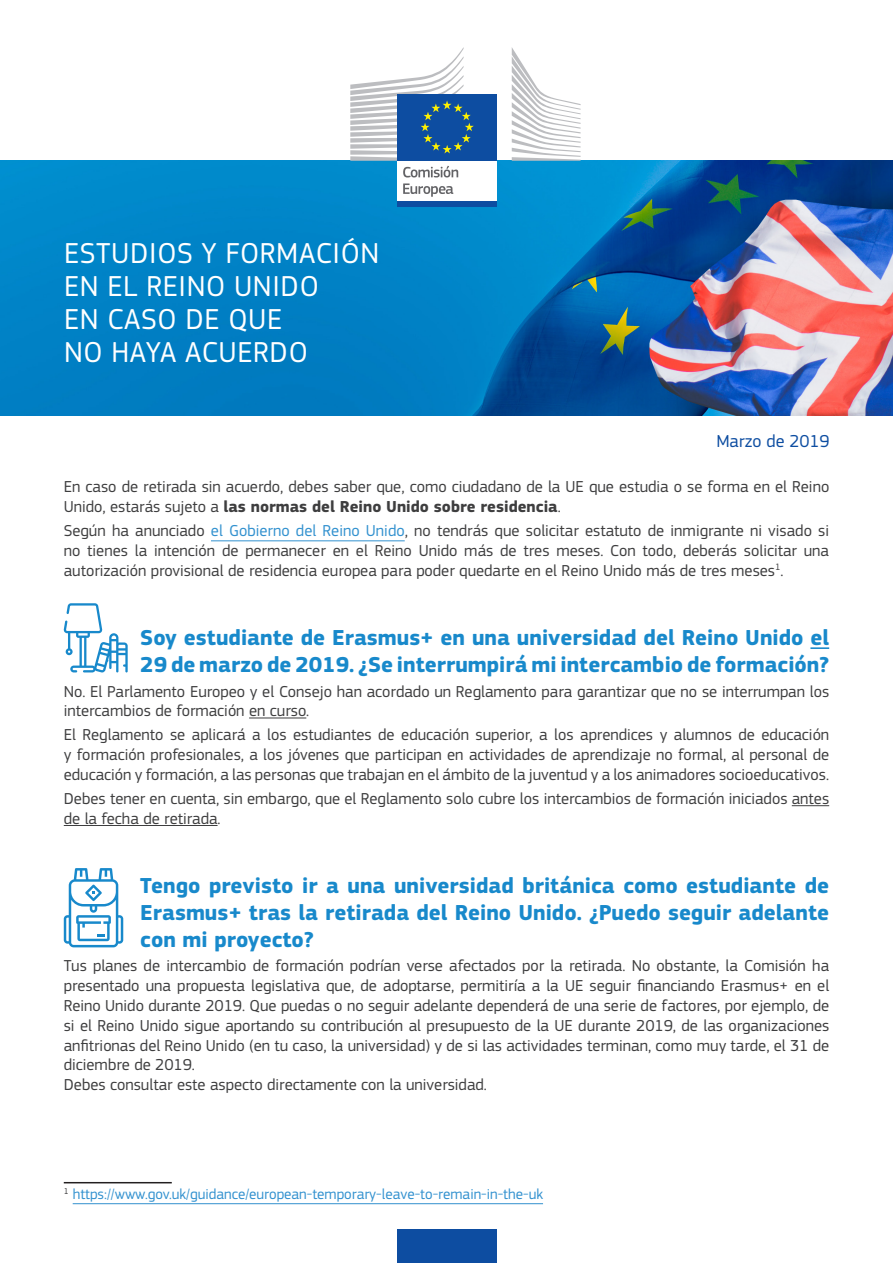
<style>
.page{position:relative;width:893px;height:1263px;background:#fff}
.page>*{position:absolute;margin:0;border:0;box-sizing:border-box;transform-origin:0 0}
.doc_title{font:30px/33px "EC Square Sans Pro";letter-spacing:.02em;color:#fff}
.title_1_1{font:700 22.5px/27px "EC Square Sans Pro";color:#1889cb}
.doc_date{font:18px "EC Square Sans Pro";color:#0d4da1}
.body{font:16.5px/19.8px "EC Square Sans Pro";color:#3e3e3f;text-align:justify}
.body_break{font:16.5px/19.8px "EC Square Sans Pro";color:#3e3e3f}
.body_sb0{font:16.5px "EC Square Sans Pro";color:#3e3e3f}
.footnotes{font:15px "EC Square Sans Pro";color:#3291cf}
.s1{font-weight:700}
.s2{color:#3291cf}
</style>
<div class="page">
<img style="left:0;top:161px;width:893px;height:255px">
<div style="left:397px;top:159px;width:100px;height:44px;background:#fff"></div>
<div style="left:397px;top:202px;width:100px;height:5px;background:#0d4da1"></div>
<svg style="left:512px;top:48px;width:69px;height:113px"></svg>
<div style="left:397px;top:94px;width:100px;height:67px;background:#0d4da1"></div>
<svg style="left:350px;top:47px;width:124px;height:130px"></svg>
<svg style="left:403px;top:183px;width:50px;height:14px"></svg>
<div style="left:397px;top:1229px;width:100px;height:34px;background:#0d4da1"></div>
<hr style="left:211px;top:540px;width:194px;height:1px;background:#3291cf">
<svg style="left:810px;top:647px;width:19px;height:2px"></svg>
<hr style="left:249px;top:717px;width:57px;height:1px;background:#3e3e3f">
<hr style="left:792px;top:805px;width:37px;height:1px;background:#3e3e3f">
<hr style="left:64px;top:825px;width:154px;height:1px;background:#3e3e3f">
<hr style="left:64px;top:1182px;width:108px;height:1px;background:#231f20">
<hr style="left:73px;top:1203px;width:470px;height:1px;background:#3291cf">
<svg style="left:64px;top:603px;width:64px;height:69px"></svg>
<svg style="left:64px;top:868px;width:59px;height:79px"></svg>
<p class="doc_title" style="left:64px;top:236px;width:317px">ESTUDIOS Y FORMACIÓN<br>EN EL REINO UNIDO<br>EN CASO DE QUE<br>NO HAYA ACUERDO</p>
<p class="doc_date" style="left:716px;top:431px;width:115px">Marzo de 2019</p>
<p class="body_break" style="left:64px;top:477px;width:767px">En caso de retirada sin acuerdo, debes saber que, como ciudadano de la UE que estudia o se forma en el Reino<br>Unido, estarás sujeto a <span class="s1">las normas del Reino Unido sobre residencia</span>.</p>
<p class="body" style="left:64px;top:521px;width:767px">Según ha anunciado <span class="s2">el Gobierno del Reino Unido</span>, no tendrás que solicitar estatuto de inmigrante ni visado si no tienes la intención de permanecer en el Reino Unido más de tres meses. Con todo, deberás solicitar una autorización provisional de residencia europea para poder quedarte en el Reino Unido más de tres meses<sup>1</sup>.</p>
<p class="title_1_1" style="left:140px;top:625px;width:690px">Soy estudiante de Erasmus+ en una universidad del Reino Unido el<br>29 de marzo de 2019. ¿Se interrumpirá mi intercambio de formación?</p>
<p class="body" style="left:64px;top:681px;width:767px">No. El Parlamento Europeo y el Consejo han acordado un Reglamento para garantizar que no se interrumpan los intercambios de formación en curso.</p>
<p class="body" style="left:64px;top:725px;width:767px">El Reglamento se aplicará a los estudiantes de educación superior, a los aprendices y alumnos de educación y formación profesionales, a los jóvenes que participan en actividades de aprendizaje no formal, al personal de educación y formación, a las personas que trabajan en el ámbito de la juventud y a los animadores socioeducativos.</p>
<p class="body" style="left:64px;top:789px;width:767px">Debes tener en cuenta, sin embargo, que el Reglamento solo cubre los intercambios de formación iniciados antes de la fecha de retirada.</p>
<p class="title_1_1" style="left:140px;top:873px;width:690px;text-align:justify">Tengo previsto ir a una universidad británica como estudiante de Erasmus+ tras la retirada del Reino Unido. ¿Puedo seguir adelante con mi proyecto?</p>
<p class="body" style="left:64px;top:956px;width:767px">Tus planes de intercambio de formación podrían verse afectados por la retirada. No obstante, la Comisión ha presentado una propuesta legislativa que, de adoptarse, permitiría a la UE seguir financiando Erasmus+ en el Reino Unido durante 2019. Que puedas o no seguir adelante dependerá de una serie de factores, por ejemplo, de si el Reino Unido sigue aportando su contribución al presupuesto de la UE durante 2019, de las organizaciones anfitrionas del Reino Unido (en tu caso, la universidad) y de si las actividades terminan, como muy tarde, el 31 de diciembre de 2019.</p>
<p class="body_sb0" style="left:64px;top:1075px;width:425px">Debes consultar este aspecto directamente con la universidad.</p>
<p class="footnotes" style="left:64px;top:1185px;width:481px"><sup>1</sup> https://www.gov.uk/guidance/european-temporary-leave-to-remain-in-the-uk</p>
</div>
